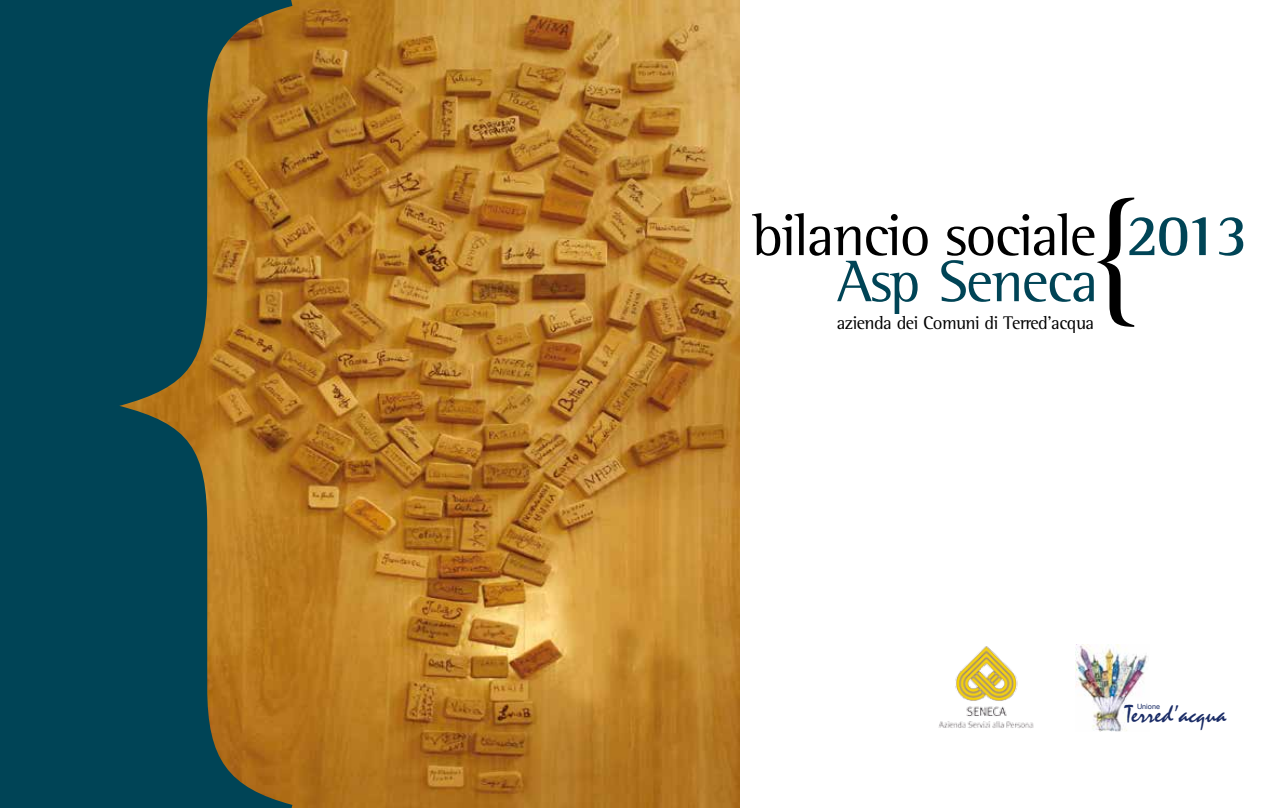
<style>
.page{position:relative;width:1261px;height:808px;background:#fff}
.page>*{position:absolute;margin:0;border:0;box-sizing:border-box;transform-origin:0 0}
.t1{font:150px "STIX General";color:#000}
.t2{font:60px "Rotis Semi Serif Std";letter-spacing:-.03em;color:#000}
.t3{font:60px "Rotis Semi Serif Std";letter-spacing:-.03em;color:#004456}
.t4{font:24px "Mistral Std";color:#1a2c66}
.t5{font:18.75px "Rotis Semi Serif Std";letter-spacing:-.03em;color:#000}
.t6{font:7.2px "Helvetica Neue";color:#1a2c66}
.s1{font-weight:700;color:#004456}
</style>
<div class="page">
<img style="left:292px;top:0;width:447px;height:807px">
<svg style="left:0;top:0;width:292px;height:807px;background:#335247"></svg>
<img style="left:938px;top:646px;width:96px;height:82px">
<img style="left:1075px;top:644px;width:73px;height:87px">
<h1 class="t1" style="left:1081px;top:146px;width:73px">{</h1>
<h2 class="t2" style="left:752px;top:200px;width:498px">bilancio sociale <span class="s1">2013</span></h2>
<h2 class="t3" style="left:837px;top:246px;width:263px">Asp seneca</h2>
<p class="t5" style="left:837px;top:312px;width:259px">azienda dei Comuni di Terred’acqua</p>
<p class="t6" style="left:1137px;top:700px;width:24px">Unione</p>
<p class="t4" style="left:1123px;top:700px;width:104px">Terred’acqua</p>
</div>
